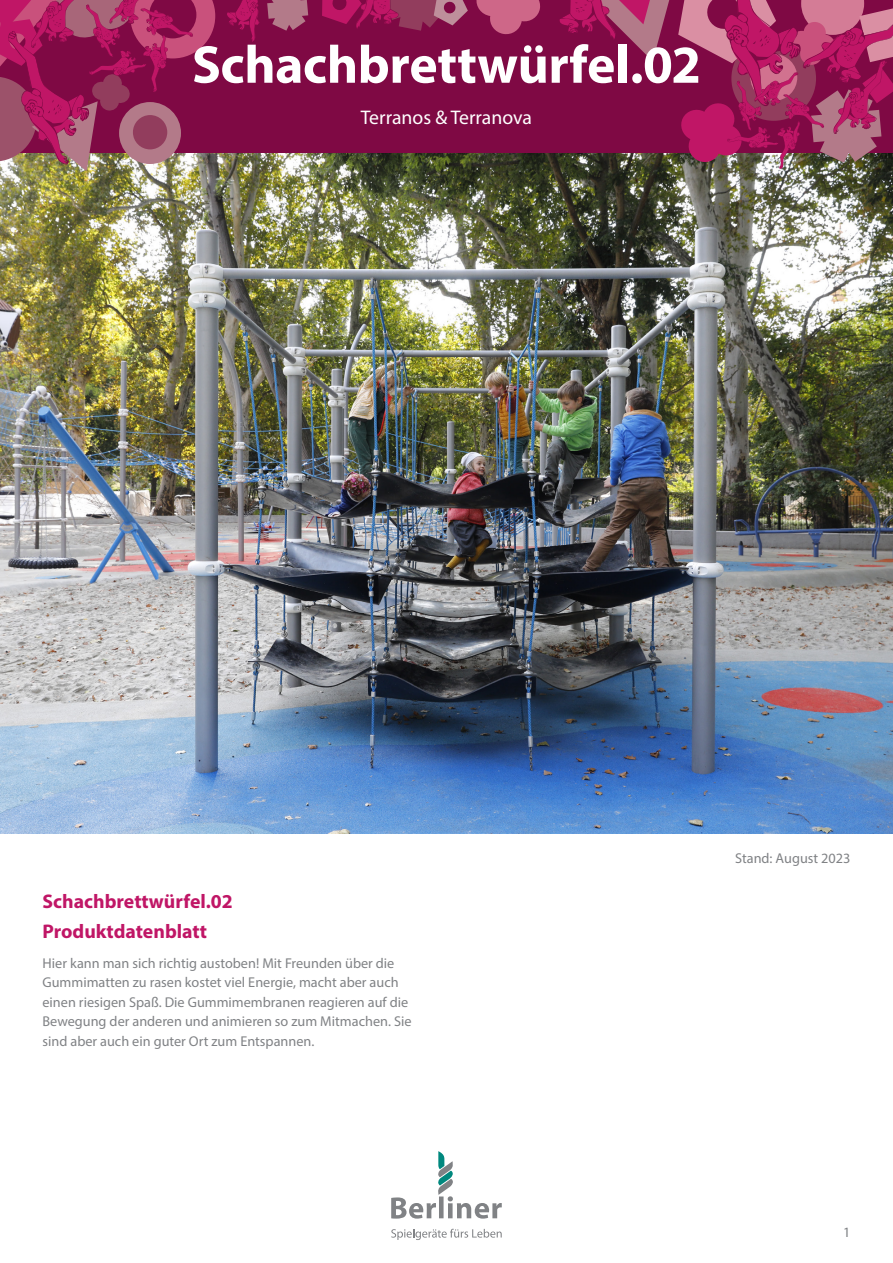
<style>
.page{position:relative;width:893px;height:1263px;background:#fff}
.page>*{position:absolute;margin:0;border:0;box-sizing:border-box;transform-origin:0 0}
.Ü_Produktgruppe{font:700 53.55px "Myriad Pro";letter-spacing:-.01em;color:#fff}
.Ü_Produktname{font:700 19.8px "Myriad Pro";color:#c01666}
.Unterzeile{font:19.8px "Myriad Pro";color:#fff}
.Fließtext_Produktbeschreibung{font:14.25px/19.5px "Myriad Pro";color:#808285}
.Stand_Datum{font:14.25px "Myriad Pro";color:#808285}
</style>
<div class="page">
<img style="left:0;top:153px;width:893px;height:680px">
<div style="left:0;top:0;width:893px;height:153px;background:#7f0944"></div>
<svg style="left:267px;top:0;width:41px;height:31px"></svg>
<svg style="left:322px;top:0;width:146px;height:31px"></svg>
<svg style="left:227px;top:0;width:33px;height:42px"></svg>
<svg style="left:0;top:0;width:215px;height:171px"></svg>
<svg style="left:475px;top:0;width:418px;height:169px"></svg>
<svg style="left:391px;top:1151px;width:111px;height:67px"></svg>
<svg style="left:391px;top:1229px;width:111px;height:11px"></svg>
<p class="Ü_Produktgruppe" style="left:192px;top:30px;width:511px">Schachbrettwürfel.02</p>
<p class="Unterzeile" style="left:361px;top:105px;width:173px">Terranos &amp; Terranova</p>
<p class="Ü_Produktname" style="left:43px;top:888px;width:192px">Schachbrettwürfel.02</p>
<p class="Ü_Produktname" style="left:43px;top:918px;width:166px">Produktdatenblatt</p>
<p class="Fließtext_Produktbeschreibung" style="left:43px;top:953px;width:370px">Hier kann man sich richtig austoben! Mit Freunden über die Gummimatten zu rasen kostet viel Energie, macht aber auch einen riesigen Spaß. Die Gummimembranen reagieren auf die Bewegung der anderen und animieren so zum Mitmachen. Sie sind aber auch ein guter Ort zum Entspannen.</p>
<p class="Stand_Datum" style="left:735px;top:850px;width:117px">Stand: August 2023</p>
<p class="Fließtext_Produktbeschreibung" style="left:843px;top:1223px;width:9px">1</p>
</div>
